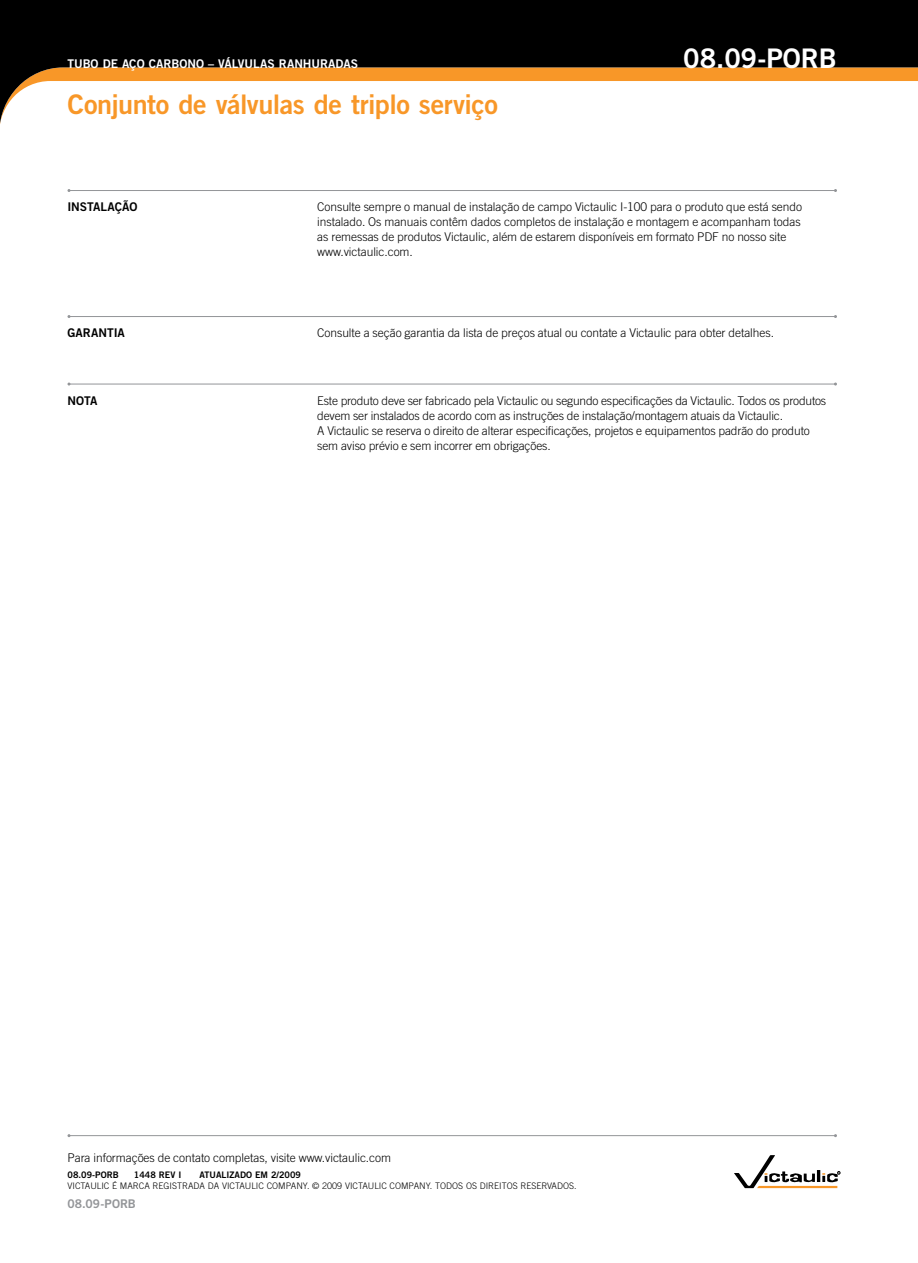
<style>
.page{position:relative;width:918px;height:1263px;background:#fff}
.page>*{position:absolute;margin:0;border:0;box-sizing:border-box;transform-origin:0 0}
.t1{font:27px "Trade Gothic LT Std Bd 2";letter-spacing:-.02em;color:#f89728}
.t2{font:27px "Trade Gothic LT Std Bd 2";color:#fff}
.t3{font:300 12px/15px "Trade Gothic LT Std";letter-spacing:-.005em;color:#000}
.t4{font:12px "Trade Gothic LT Std Bd 2";color:#fff}
.t5{font:12px "Trade Gothic LT Std Bd 2";letter-spacing:-.005em;color:#000}
.t6{font:12px "Trade Gothic LT Std Bd 2";letter-spacing:.005em;color:#939598}
.t7{font:300 9px "Trade Gothic LT Std";color:#000}
.t8{font:9px "Trade Gothic LT Std Bd 2";color:#000}
</style>
<div class="page">
<hr style="left:69px;top:384px;width:767px;height:1px;background:#939598">
<hr style="left:69px;top:316px;width:767px;height:1px;background:#939598">
<svg style="left:0;top:0;width:918px;height:124px;fill:#000"></svg>
<hr style="left:69px;top:190px;width:767px;height:1px;background:#939598">
<svg style="left:734px;top:1155px;width:106px;height:33px"></svg>
<hr style="left:69px;top:1135px;width:767px;height:1px;background:#939598">
<p class="t4" style="left:68px;top:56px;width:292px">TUBO DE AÇO CARBONO – VÁLVULAS RANHURADAS</p>
<h1 class="t2" style="left:683px;top:41px;width:155px">08.09-PORB</h1>
<h1 class="t1" style="left:67px;top:88px;width:432px">Conjunto de válvulas de triplo serviço</h1>
<p class="t5" style="left:68px;top:199px;width:71px">INSTALAÇÃO</p>
<p class="t3" style="left:317px;top:199px;width:486px">Consulte sempre o manual de instalação de campo Victaulic I-100 para o produto que está sendo instalado. Os manuais contêm dados completos de instalação e montagem e acompanham todas as remessas de produtos Victaulic, além de estarem disponíveis em formato PDF no nosso site www.victaulic.com.</p>
<p class="t5" style="left:68px;top:325px;width:59px">GARANTIA</p>
<p class="t3" style="left:317px;top:325px;width:458px">Consulte a seção garantia da lista de preços atual ou contate a Victaulic para obter detalhes.</p>
<p class="t5" style="left:68px;top:393px;width:32px">NOTA</p>
<p class="t3" style="left:317px;top:393px;width:511px">Este produto deve ser fabricado pela Victaulic ou segundo especificações da Victaulic. Todos os produtos devem ser instalados de acordo com as instruções de instalação/montagem atuais da Victaulic.<br>A Victaulic se reserva o direito de alterar especificações, projetos e equipamentos padrão do produto sem aviso prévio e sem incorrer em obrigações.</p>
<p class="t3" style="left:68px;top:1150px;width:325px">Para informações de contato completas, visite www.victaulic.com</p>
<p class="t8" style="left:68px;top:1169px;width:53px">08.09-PORB</p>
<p class="t8" style="left:134px;top:1169px;width:49px">1448 REV I</p>
<p class="t8" style="left:199px;top:1169px;width:103px">ATUALIZADO EM 2/2009</p>
<p class="t7" style="left:68px;top:1181px;width:511px">VICTAULIC É MARCA REGISTRADA DA VICTAULIC COMPANY. © 2009 VICTAULIC COMPANY. TODOS OS DIREITOS RESERVADOS.</p>
<p class="t6" style="left:68px;top:1197px;width:70px">08.09-PORB</p>
</div>
